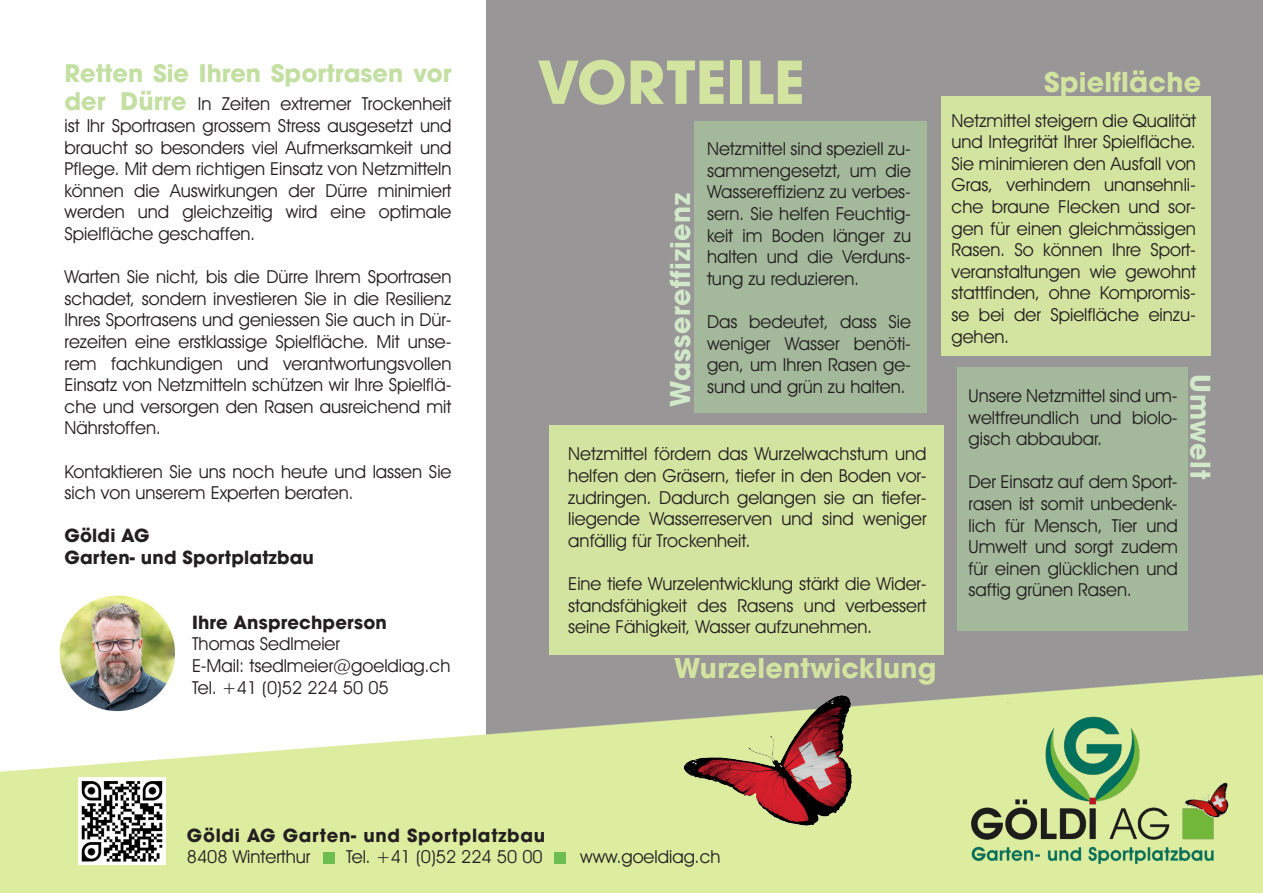
<style>
.page{position:relative;width:1263px;height:893px;background:#fff}
.page>*{position:absolute;margin:0;border:0;box-sizing:border-box;transform-origin:0 0}
.t1{font:700 58.5px "Avant Garde";color:#d3e4a0}
.t2{font:700 27px "Avant Garde";letter-spacing:.01em;color:#d3e4a0}
.t3{font:700 27px "Avant Garde";letter-spacing:.02em;color:#d1e8c9}
.t4{font:700 24px "Avant Garde";color:#c3dfa1}
.t5{font:18px/21.6px "Avant Garde IT Cby BT";color:#231f20;text-align:justify}
.t6{font:700 18px/21.6px "Avant Garde";letter-spacing:.01em;color:#231f20}
.t7{font:700 18px "Avant Garde";letter-spacing:.04em;color:#231f20}
.s1{font-family:"Avant Garde";font-weight:700;font-size:24px;color:#c3dfa1}
</style>
<div class="page">
<div style="left:487px;top:0;width:776px;height:759px;background:#989696"></div>
<img style="left:0;top:27px;width:1263px;height:866px">
<img style="left:79px;top:777px;width:86px;height:87px">
<img style="left:962px;top:693px;width:277px;height:183px">
<div style="left:323px;top:852px;width:12px;height:12px;background:#6cbe51"></div>
<div style="left:554px;top:852px;width:12px;height:12px;background:#6cbe51"></div>
<img style="left:680px;top:693px;width:178px;height:135px">
<img style="left:60px;top:596px;width:115px;height:115px;border-radius:58px">
<div style="left:941px;top:97px;width:270px;height:259px;background:#d3e4a0"></div>
<div style="left:957px;top:368px;width:230px;height:263px;background:#a4b99b"></div>
<div style="left:694px;top:121px;width:232px;height:291px;background:#a4b99b"></div>
<div style="left:550px;top:425px;width:394px;height:229px;background:#d3e4a0"></div>
<h3 class="t4" style="left:65px;top:57px;width:388px">Retten Sie Ihren Sportrasen vor</h3>
<p class="t5" style="left:65px;top:93px;width:388px"><span class="s1">der Dürre</span> In Zeiten extremer Trockenheit ist Ihr Sportrasen grossem Stress ausgesetzt und braucht so besonders viel Aufmerksamkeit und Pflege. Mit dem richtigen Einsatz von Netzmitteln können die Auswirkungen der Dürre minimiert werden und gleichzeitig wird eine optimale Spielfläche geschaffen.</p>
<p class="t5" style="left:65px;top:266px;width:388px">Warten Sie nicht, bis die Dürre Ihrem Sportrasen schadet, sondern investieren Sie in die Resilienz Ihres Sportrasens und geniessen Sie auch in Dür&shy;rezeiten eine erstklassige Spielfläche. Mit unse&shy;rem fachkundigen und verantwortungsvollen Einsatz von Netzmitteln schützen wir Ihre Spielflä&shy;che und versorgen den Rasen ausreichend mit Nährstoffen.</p>
<p class="t5" style="left:65px;top:460px;width:388px">Kontaktieren Sie uns noch heute und lassen Sie sich von unserem Experten beraten.</p>
<p class="t6" style="left:65px;top:525px;width:251px">Göldi AG<br>Garten- und Sportplatzbau</p>
<p class="t6" style="left:192px;top:611px;width:196px">Ihre Ansprechperson</p>
<p class="t5" style="left:192px;top:633px;width:260px;text-align:left">Thomas Sedlmeier<br>E-Mail: tsedlmeier@goeldiag.ch<br>Tel. +41 (0)52 224 50 05</p>
<h1 class="t1" style="left:537px;top:44px;width:269px">VORTEILE</h1>
<h2 class="t3" style="left:662px;top:407px;width:216px;rotate:-90deg">Wassereffizienz</h2>
<p class="t5" style="left:707px;top:138px;width:206px">Netzmittel sind speziell zu&shy;sammengesetzt, um die Wassereffizienz zu verbes&shy;sern. Sie helfen Feuchtig&shy;keit im Boden länger zu halten und die Verduns&shy;tung zu reduzieren.</p>
<p class="t5" style="left:707px;top:311px;width:206px">Das bedeutet, dass Sie weniger Wasser benöti&shy;gen, um Ihren Rasen ge&shy;sund und grün zu halten.</p>
<p class="t5" style="left:568px;top:443px;width:360px">Netzmittel fördern das Wurzelwachstum und helfen den Gräsern, tiefer in den Boden vor&shy;zudringen. Dadurch gelangen sie an tiefer&shy;liegende Wasserreserven und sind weniger anfällig für Trockenheit.</p>
<p class="t5" style="left:568px;top:573px;width:360px">Eine tiefe Wurzelentwicklung stärkt die Wider&shy;standsfähigkeit des Rasens und verbessert seine Fähigkeit, Wasser aufzunehmen.</p>
<h2 class="t2" style="left:674px;top:650px;width:264px">Wurzelentwicklung</h2>
<h2 class="t2" style="left:1044px;top:65px;width:159px">Spielfläche</h2>
<p class="t5" style="left:951px;top:109px;width:246px">Netzmittel steigern die Qualität und Integrität Ihrer Spielfläche.<br>Sie minimieren den Ausfall von Gras, verhindern unansehnli&shy;che braune Flecken und sor&shy;gen für einen gleichmässigen Rasen. So können Ihre Sport&shy;veranstaltungen wie gewohnt stattfinden, ohne Kompromis&shy;se bei der Spielfläche einzu&shy;gehen.</p>
<h2 class="t3" style="left:1218px;top:374px;width:106px;rotate:90deg">Umwelt</h2>
<p class="t5" style="left:968px;top:385px;width:211px">Unsere Netzmittel sind um&shy;weltfreundlich und biolo&shy;gisch abbaubar.</p>
<p class="t5" style="left:968px;top:471px;width:211px">Der Einsatz auf dem Sport&shy;rasen ist somit unbedenk&shy;lich für Mensch, Tier und Umwelt und sorgt zudem für einen glücklichen und saftig grünen Rasen.</p>
<p class="t7" style="left:187px;top:823px;width:360px">Göldi AG Garten- und Sportplatzbau</p>
<p class="t5" style="left:187px;top:846px;width:125px">8408 Winterthur</p>
<p class="t5" style="left:346px;top:846px;width:198px">Tel. +41 (0)52 224 50 00</p>
<p class="t5" style="left:580px;top:846px;width:142px">www.goeldiag.ch</p>
</div>
